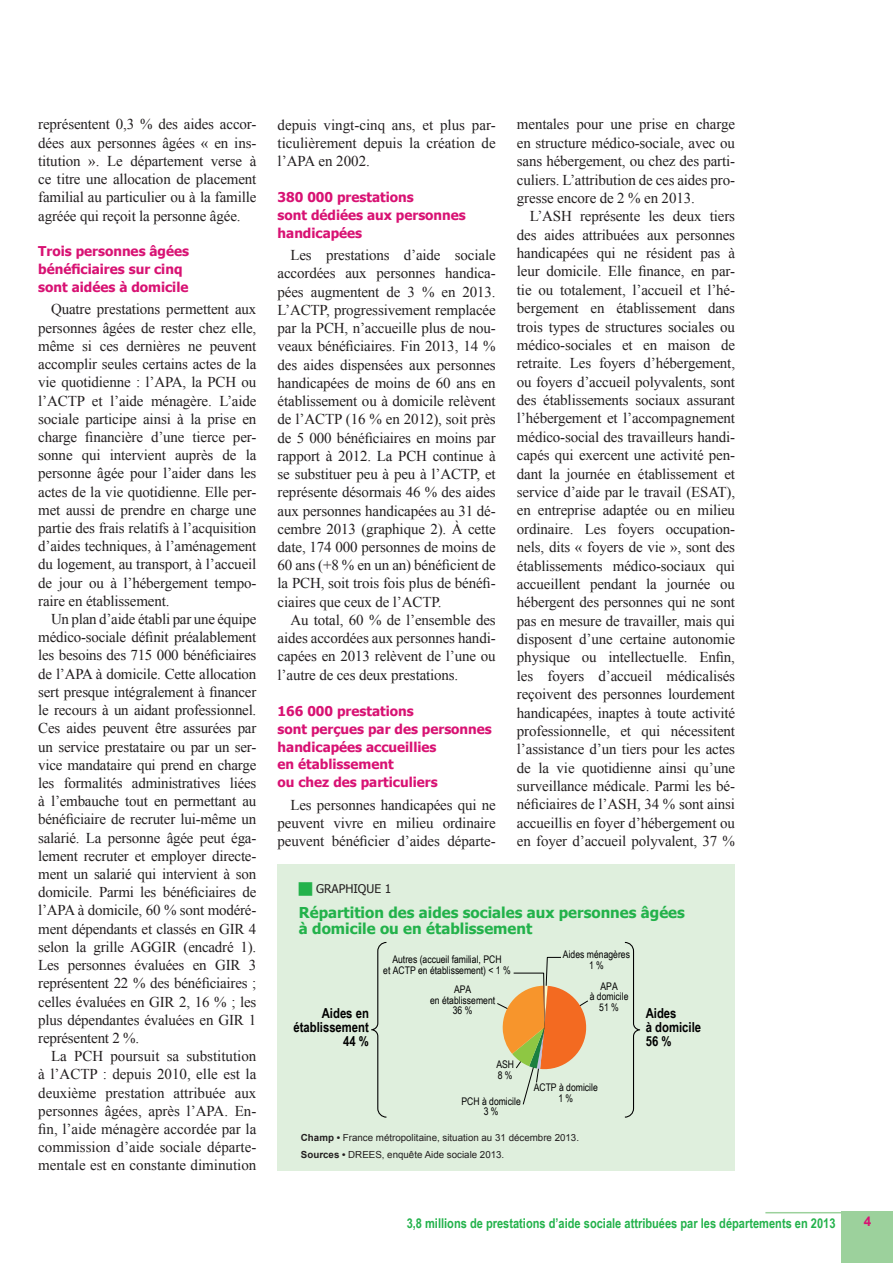
<style>
.page{position:relative;width:893px;height:1263px;background:#fff}
.page>*{position:absolute;margin:0;border:0;box-sizing:border-box;transform-origin:0 0}
.t1{font:15px/18.3px "Times New Roman";letter-spacing:-.01em;color:#231f20;text-align:justify}
.t2{font:700 15px/16.5px "Tahoma";color:#23b24b}
.t3{font:700 13.8px/13.8px "Arial Narrow";color:#000}
.t4{font:700 13.5px/17.9px "Tahoma";color:#d81273}
.t5{font:700 13.5px "Arial Narrow";color:#23b24b}
.t6{font:700 13.5px "Arial";color:#d81273}
.t7{font:12px "Tahoma";color:#231f20}
.t8{font:10.5px/10.5px "Arial Narrow";color:#000;text-align:center}
.t9{font:9.75px/16.2px "Arial";color:#231f20}
.s1{font-weight:700}
</style>
<div class="page">
<div style="left:842px;top:1212px;width:51px;height:51px;background:#9cd19c"></div>
<hr style="left:765px;top:1212px;width:85px;height:1px;background:#9cd19c">
<div style="left:278px;top:864px;width:457px;height:306px;background:#dfefdd"></div>
<svg style="left:497px;top:957px;width:91px;height:148px"></svg>
<svg style="left:371px;top:942px;width:15px;height:176px"></svg>
<svg style="left:625px;top:942px;width:15px;height:176px"></svg>
<p class="t1" style="left:38px;top:115px;width:220px">représentent 0,3 % des aides accor&shy;dées aux personnes âgées « en ins&shy;titution ». Le département verse à ce titre une allocation de placement familial au particulier ou à la famille agréée qui reçoit la personne âgée.</p>
<p class="t4" style="left:38px;top:242px;width:152px">Trois personnes âgées bénéficiaires sur cinq sont aidées à domicile</p>
<p class="t1" style="left:38px;top:300px;width:220px;text-indent:13px">Quatre prestations permettent aux personnes âgées de rester chez elle, même si ces dernières ne peuvent accomplir seules certains actes de la vie quotidienne : l’APA, la PCH ou l’ACTP et l’aide ménagère. L’aide sociale participe ainsi à la prise en charge financière d’une tierce per&shy;sonne qui intervient auprès de la personne âgée pour l’aider dans les actes de la vie quotidienne. Elle per&shy;met aussi de prendre en charge une partie des frais relatifs à l’acquisition d’aides techniques, à l’aménagement du logement, au transport, à l’accueil de jour ou à l’hébergement tempo&shy;raire en établissement.</p>
<p class="t1" style="left:38px;top:610px;width:220px;text-indent:13px">Un plan d’aide établi par une équipe médico-sociale définit préalablement les besoins des 715 000 bénéficiaires de l’APA à domicile. Cette allocation sert presque intégralement à financer le recours à un aidant professionnel.<br>Ces aides peuvent être assurées par un service prestataire ou par un ser&shy;vice mandataire qui prend en charge les formalités administratives liées à l’embauche tout en permettant au bénéficiaire de recruter lui-même un salarié. La personne âgée peut éga&shy;lement recruter et employer directe&shy;ment un salarié qui intervient à son domicile. Parmi les bénéficiaires de l’APA à domicile, 60 % sont modéré&shy;ment dépendants et classés en GIR 4 selon la grille AGGIR (encadré 1).<br>Les personnes évaluées en GIR 3 représentent 22 % des bénéficiaires ; celles évaluées en GIR 2, 16 % ; les plus dépendantes évaluées en GIR 1 représentent 2 %.</p>
<p class="t1" style="left:38px;top:1047px;width:220px;text-indent:13px">La PCH poursuit sa substitution à l’ACTP : depuis 2010, elle est la deuxième prestation attribuée aux personnes âgées, après l’APA. En&shy;fin, l’aide ménagère accordée par la commission d’aide sociale départe&shy;mentale est en constante diminution</p>
<p class="t1" style="left:278px;top:115px;width:220px">depuis vingt-cinq ans, et plus par&shy;ticulièrement depuis la création de l’APA en 2002.</p>
<p class="t4" style="left:278px;top:187px;width:190px">380 000 prestations<br>sont dédiées aux personnes handicapées</p>
<p class="t1" style="left:278px;top:246px;width:220px;text-indent:13px">Les prestations d’aide sociale accordées aux personnes handica&shy;pées augmentent de 3 % en 2013.<br>L’ACTP, progressivement remplacée par la PCH, n’accueille plus de nou&shy;veaux bénéficiaires. Fin 2013, 14 % des aides dispensées aux personnes handicapées de moins de 60 ans en établissement ou à domicile relèvent de l’ACTP (16 % en 2012), soit près de 5 000 bénéficiaires en moins par rapport à 2012. La PCH continue à se substituer peu à peu à l’ACTP, et représente désormais 46 % des aides aux personnes handicapées au 31 dé&shy;cembre 2013 (graphique 2). À cette date, 174 000 personnes de moins de 60 ans (+8 % en un an) bénéficient de la PCH, soit trois fois plus de bénéfi&shy;ciaires que ceux de l’ACTP.</p>
<p class="t1" style="left:278px;top:610px;width:220px;text-indent:13px">Au total, 60 % de l’ensemble des aides accordées aux personnes handi&shy;capées en 2013 relèvent de l’une ou l’autre de ces deux prestations.</p>
<p class="t4" style="left:278px;top:701px;width:216px">166 000 prestations<br>sont perçues par des personnes handicapées accueillies<br>en établissement<br>ou chez des particuliers</p>
<p class="t1" style="left:278px;top:795px;width:220px;text-indent:13px">Les personnes handicapées qui ne peuvent vivre en milieu ordinaire peuvent bénéficier d’aides départe-</p>
<p class="t1" style="left:517px;top:115px;width:220px">mentales pour une prise en charge en structure médico-sociale, avec ou sans hébergement, ou chez des parti&shy;culiers. L’attribution de ces aides pro&shy;gresse encore de 2 % en 2013.</p>
<p class="t1" style="left:517px;top:207px;width:220px;text-indent:13px">L’ASH représente les deux tiers des aides attribuées aux personnes handicapées qui ne résident pas à leur domicile. Elle finance, en par&shy;tie ou totalement, l’accueil et l’hé&shy;bergement en établissement dans trois types de structures sociales ou médico-sociales et en maison de retraite. Les foyers d’hébergement, ou foyers d’accueil polyvalents, sont des établissements sociaux assurant l’hébergement et l’accompagnement médico-social des travailleurs handi&shy;capés qui exercent une activité pen&shy;dant la journée en établissement et service d’aide par le travail (ESAT), en entreprise adaptée ou en milieu ordinaire. Les foyers occupation&shy;nels, dits « foyers de vie », sont des établissements médico-sociaux qui accueillent pendant la journée ou hébergent des personnes qui ne sont pas en mesure de travailler, mais qui disposent d’une certaine autonomie physique ou intellectuelle. Enfin, les foyers d’accueil médicalisés reçoivent des personnes lourdement handicapées, inaptes à toute activité professionnelle, et qui nécessitent l’assistance d’un tiers pour les actes de la vie quotidienne ainsi qu’une surveillance médicale. Parmi les bé&shy;néficiaires de l’ASH, 34 % sont ainsi accueillis en foyer d’hébergement ou en foyer d’accueil polyvalent, 37 %</p>
<p class="t7" style="left:316px;top:880px;width:77px">GRAPHIQUE 1</p>
<p class="t2" style="left:299px;top:903px;width:387px">Répartition des aides sociales aux personnes âgées à domicile ou en établissement</p>
<p class="t3" style="left:293px;top:1006px;width:77px;text-align:right">Aides en établissement<br>44 %</p>
<p class="t8" style="left:383px;top:954px;width:129px">Autres (accueil familial, PCH<br>et ACTP en établissement) &lt; 1 %</p>
<p class="t8" style="left:430px;top:984px;width:67px">APA<br>en établissement<br>36 %</p>
<p class="t8" style="left:563px;top:949px;width:69px">Aides ménagères<br>1 %</p>
<p class="t8" style="left:590px;top:980px;width:40px">APA<br>à domicile<br>51 %</p>
<p class="t8" style="left:496px;top:1059px;width:19px;text-align:left">ASH<br>8 %</p>
<p class="t8" style="left:461px;top:1095px;width:61px">PCH à domicile<br>3 %</p>
<p class="t8" style="left:534px;top:1082px;width:66px">ACTP à domicile<br>1 %</p>
<p class="t9" style="left:301px;top:1130px;width:280px"><span class="s1">Champ •</span> France métropolitaine, situation au 31 décembre 2013.<br><span class="s1">Sources •</span> DREES, enquête Aide sociale 2013.</p>
<p class="t3" style="left:646px;top:1006px;width:57px">Aides<br>à domicile<br>56 %</p>
<p class="t5" style="left:407px;top:1213px;width:430px">3,8 millions de prestations d’aide sociale attribuées par les départements en 2013</p>
<p class="t6" style="left:864px;top:1212px;width:9px">4</p>
</div>
